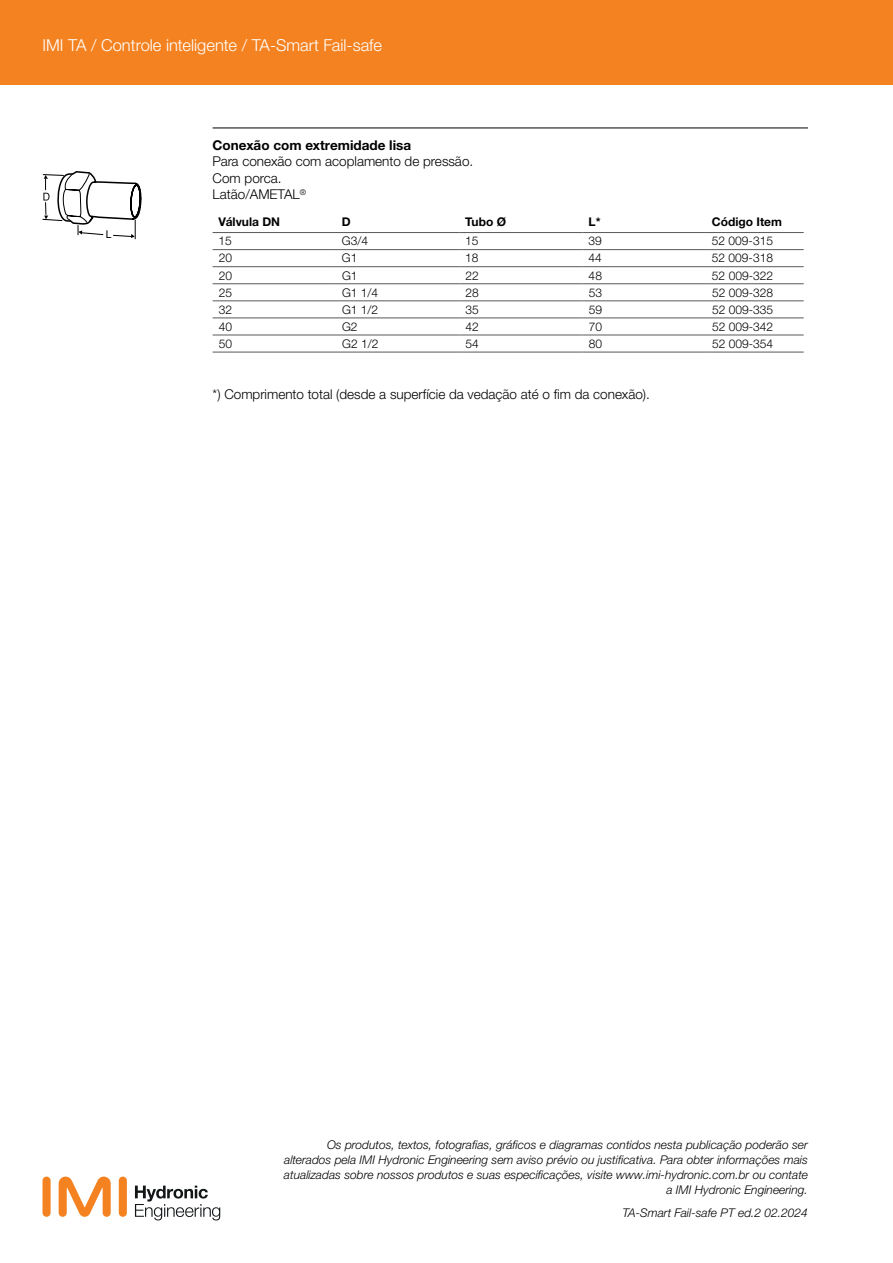
<style>
.page{position:relative;width:893px;height:1263px;background:#fff}
.page>*{position:absolute;margin:0;border:0;box-sizing:border-box;transform-origin:0 0}
.t1{font:300 16.5px "Helvetica Neue LTW1 G";color:#fff}
.t2{font:300 13.5px/16.5px "Helvetica Neue LTW1 G";color:#000}
.t3{font:700 13.5px "Helvetica Neue LTW1 G";color:#000}
.t4{font:italic 300 12px/15px "Helvetica Neue LTW1 G";color:#000;text-align:right}
.t5{font:300 12px "Helvetica Neue LTW1 G";color:#000}
.t6{font:700 12px "Helvetica Neue LTW1 G";color:#000}
.t7{font:10.65px "Arial";color:#000}
</style>
<div class="page">
<div style="left:119px;top:1176px;width:8px;height:41px;background:#f58220;border-radius:4px"></div>
<div style="left:43px;top:1176px;width:8px;height:41px;background:#f58220;border-radius:4px"></div>
<svg style="left:59px;top:1176px;width:52px;height:41px"></svg>
<svg style="left:135px;top:1185px;width:85px;height:35px"></svg>
<div style="left:0;top:0;width:893px;height:85px;background:#f58220"></div>
<hr style="left:213px;top:128px;width:595px;height:1px;background:#000">
<hr style="left:213px;top:232px;width:123px;height:1px;background:#58595b">
<hr style="left:336px;top:232px;width:123px;height:1px;background:#58595b">
<hr style="left:459px;top:232px;width:124px;height:1px;background:#58595b">
<hr style="left:583px;top:232px;width:123px;height:1px;background:#58595b">
<hr style="left:706px;top:232px;width:98px;height:1px;background:#58595b">
<hr style="left:213px;top:249px;width:123px;height:1px;background:#58595b">
<hr style="left:336px;top:249px;width:123px;height:1px;background:#58595b">
<hr style="left:459px;top:249px;width:124px;height:1px;background:#58595b">
<hr style="left:583px;top:249px;width:123px;height:1px;background:#58595b">
<hr style="left:706px;top:249px;width:98px;height:1px;background:#58595b">
<hr style="left:213px;top:266px;width:123px;height:1px;background:#58595b">
<hr style="left:336px;top:266px;width:123px;height:1px;background:#58595b">
<hr style="left:459px;top:266px;width:124px;height:1px;background:#58595b">
<hr style="left:583px;top:266px;width:123px;height:1px;background:#58595b">
<hr style="left:706px;top:266px;width:98px;height:1px;background:#58595b">
<hr style="left:213px;top:283px;width:123px;height:1px;background:#58595b">
<hr style="left:336px;top:283px;width:123px;height:1px;background:#58595b">
<hr style="left:459px;top:283px;width:124px;height:1px;background:#58595b">
<hr style="left:583px;top:283px;width:123px;height:1px;background:#58595b">
<hr style="left:706px;top:283px;width:98px;height:1px;background:#58595b">
<hr style="left:213px;top:301px;width:123px;height:1px;background:#58595b">
<hr style="left:336px;top:301px;width:123px;height:1px;background:#58595b">
<hr style="left:459px;top:301px;width:124px;height:1px;background:#58595b">
<hr style="left:583px;top:301px;width:123px;height:1px;background:#58595b">
<hr style="left:706px;top:301px;width:98px;height:1px;background:#58595b">
<hr style="left:213px;top:318px;width:123px;height:1px;background:#58595b">
<hr style="left:336px;top:318px;width:123px;height:1px;background:#58595b">
<hr style="left:459px;top:318px;width:124px;height:1px;background:#58595b">
<hr style="left:583px;top:318px;width:123px;height:1px;background:#58595b">
<hr style="left:706px;top:318px;width:98px;height:1px;background:#58595b">
<hr style="left:213px;top:335px;width:123px;height:1px;background:#58595b">
<hr style="left:213px;top:352px;width:123px;height:1px;background:#58595b">
<hr style="left:336px;top:335px;width:123px;height:1px;background:#58595b">
<hr style="left:336px;top:352px;width:123px;height:1px;background:#58595b">
<hr style="left:459px;top:335px;width:124px;height:1px;background:#58595b">
<hr style="left:459px;top:352px;width:124px;height:1px;background:#58595b">
<hr style="left:583px;top:335px;width:123px;height:1px;background:#58595b">
<hr style="left:583px;top:352px;width:123px;height:1px;background:#58595b">
<hr style="left:706px;top:335px;width:98px;height:1px;background:#58595b">
<hr style="left:706px;top:352px;width:98px;height:1px;background:#58595b">
<svg style="left:43px;top:171px;width:99px;height:68px"></svg>
<h1 class="t1" style="left:43px;top:35px;width:341px">IMI TA / Controle inteligente / TA-Smart Fail-safe</h1>
<p class="t7" style="left:106px;top:227px;width:7px">L</p>
<p class="t3" style="left:213px;top:136px;width:200px">Conexão com extremidade lisa</p>
<p class="t2" style="left:213px;top:153px;width:262px">Para conexão com acoplamento de pressão.<br>Com porca.<br>Latão/AMETAL<sup>®</sup></p>
<p class="t6" style="left:219px;top:214px;width:63px">Válvula DN</p>
<p class="t6" style="left:342px;top:214px;width:10px">D</p>
<p class="t6" style="left:465px;top:214px;width:42px">Tubo Ø</p>
<p class="t6" style="left:589px;top:214px;width:13px">L*</p>
<p class="t6" style="left:712px;top:214px;width:72px">Código Item</p>
<p class="t5" style="left:219px;top:234px;width:15px">15</p>
<p class="t5" style="left:342px;top:234px;width:28px">G3/4</p>
<p class="t5" style="left:465px;top:234px;width:15px">15</p>
<p class="t5" style="left:589px;top:234px;width:15px">39</p>
<p class="t5" style="left:712px;top:234px;width:63px">52 009-315</p>
<p class="t5" style="left:219px;top:251px;width:15px">20</p>
<p class="t5" style="left:342px;top:251px;width:17px">G1</p>
<p class="t5" style="left:465px;top:251px;width:15px">18</p>
<p class="t5" style="left:589px;top:251px;width:15px">44</p>
<p class="t5" style="left:712px;top:251px;width:63px">52 009-318</p>
<p class="t5" style="left:219px;top:268px;width:15px">20</p>
<p class="t5" style="left:342px;top:268px;width:17px">G1</p>
<p class="t5" style="left:465px;top:268px;width:15px">22</p>
<p class="t5" style="left:589px;top:268px;width:15px">48</p>
<p class="t5" style="left:712px;top:268px;width:63px">52 009-322</p>
<p class="t5" style="left:219px;top:285px;width:15px">25</p>
<p class="t5" style="left:342px;top:285px;width:38px">G1 1/4</p>
<p class="t5" style="left:465px;top:285px;width:15px">28</p>
<p class="t5" style="left:589px;top:285px;width:15px">53</p>
<p class="t5" style="left:712px;top:285px;width:63px">52 009-328</p>
<p class="t5" style="left:219px;top:302px;width:15px">32</p>
<p class="t5" style="left:342px;top:302px;width:38px">G1 1/2</p>
<p class="t5" style="left:465px;top:302px;width:15px">35</p>
<p class="t5" style="left:589px;top:302px;width:15px">59</p>
<p class="t5" style="left:712px;top:302px;width:63px">52 009-335</p>
<p class="t5" style="left:219px;top:319px;width:15px">40</p>
<p class="t5" style="left:342px;top:319px;width:17px">G2</p>
<p class="t5" style="left:465px;top:319px;width:15px">42</p>
<p class="t5" style="left:589px;top:319px;width:15px">70</p>
<p class="t5" style="left:712px;top:319px;width:63px">52 009-342</p>
<p class="t5" style="left:219px;top:336px;width:15px">50</p>
<p class="t5" style="left:342px;top:336px;width:38px">G2 1/2</p>
<p class="t5" style="left:465px;top:336px;width:15px">54</p>
<p class="t5" style="left:589px;top:336px;width:15px">80</p>
<p class="t5" style="left:712px;top:336px;width:63px">52 009-354</p>
<p class="t2" style="left:213px;top:385px;width:439px">*) Comprimento total (desde a superfície da vedação até o fim da conexão).</p>
<p class="t4" style="left:284px;top:1137px;width:525px">Os produtos, textos, fotografias, gráficos e diagramas contidos nesta publicação poderão ser alterados pela IMI Hydronic Engineering sem aviso prévio ou justificativa. Para obter informações mais atualizadas sobre nossos produtos e suas especificações, visite www.imi-hydronic.com.br ou contate a IMI Hydronic Engineering.</p>
<p class="t4" style="left:622px;top:1205px;width:187px">TA-Smart Fail-safe PT ed.2 02.2024</p>
</div>
